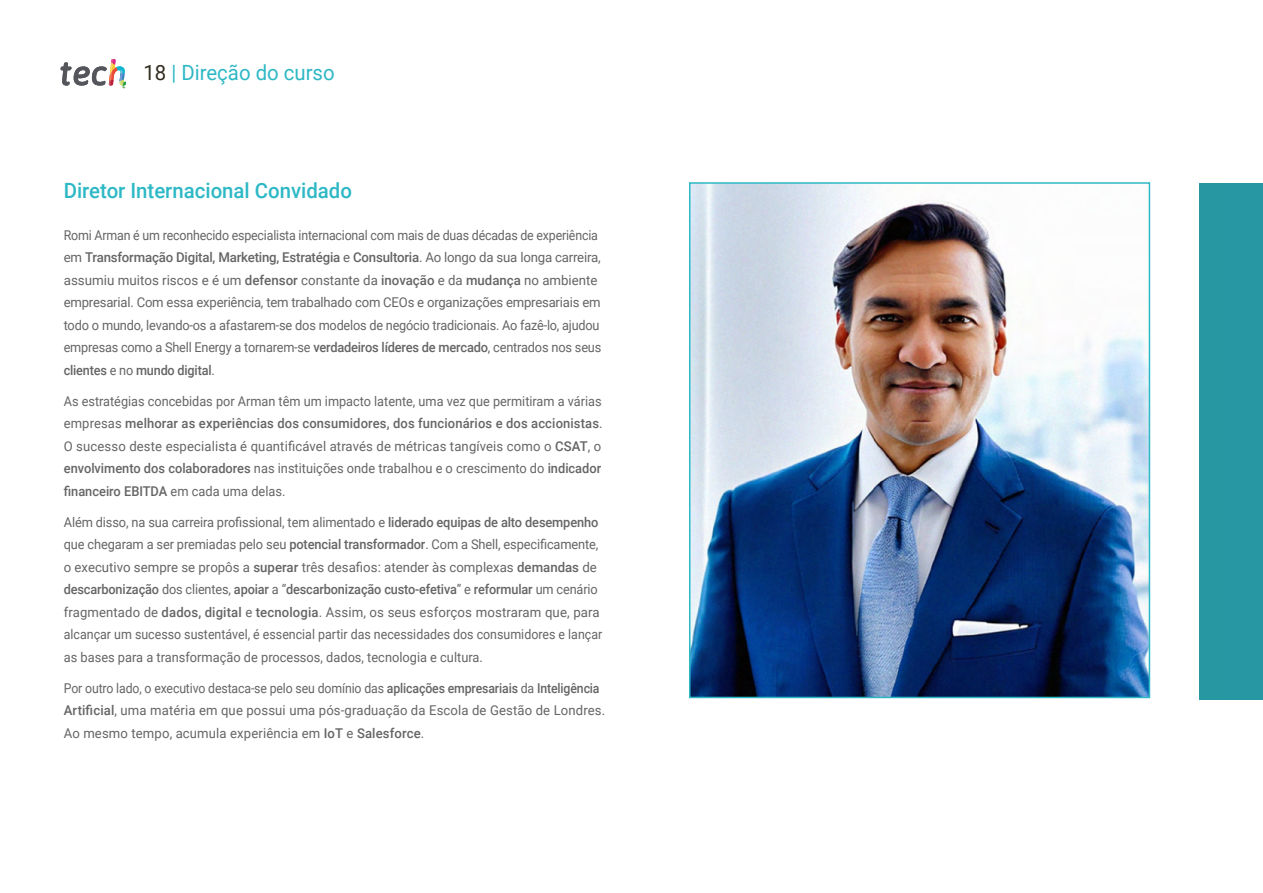
<style>
.page{position:relative;width:1263px;height:893px;background:#fff}
.page>*{position:absolute;margin:0;border:0;box-sizing:border-box;transform-origin:0 0}
.t1{font:500 21px "Roboto";color:#2db8c5}
.t2{font:21px "Roboto";color:#2db8c5}
.t3{font:13.5px/22.5px "Roboto";letter-spacing:-.01em;color:#656565;scale:.95 1}
.t4{font:13.5px/22.5px "Roboto";letter-spacing:-.01em;color:#656565;scale:.92 1}
.t5{font:13.5px/22.5px "Roboto";letter-spacing:-.01em;color:#656565;text-align:justify;scale:.94 1}
.t6{font:13.5px/22.5px "Roboto";letter-spacing:.01em;color:#656565;scale:.91 1}
.s1{color:#312e20}
.s2{font-weight:500}
</style>
<div class="page">
<div style="left:1199px;top:184px;width:64px;height:516px;background:#2798a3"></div>
<svg style="left:61px;top:59px;width:65px;height:29px"></svg>
<img style="left:692px;top:185px;width:455px;height:510px">
<div style="left:689px;top:182px;width:461px;height:516px;border:2px solid #2db8c5"></div>
<h1 class="t2" style="left:144px;top:57px;width:193px"><span class="s1">18</span> | Direção do curso</h1>
<h1 class="t1" style="left:64px;top:176px;width:290px">Diretor Internacional Convidado</h1>
<p class="t4" style="left:64px;top:223px;width:586px">Romi Arman é um reconhecido especialista internacional com mais de duas décadas de experiência em <span class="s2">Transformação Digital, Marketing, Estratégia</span> e <span class="s2">Consultoria</span>. Ao longo da sua longa carreira, assumiu muitos riscos e é um <span class="s2">defensor</span> constante da <span class="s2">inovação</span> e da <span class="s2">mudança</span> no ambiente empresarial. Com essa experiência, tem trabalhado com CEOs e organizações empresariais em todo o mundo, levando-os a afastarem-se dos modelos de negócio tradicionais. Ao fazê-lo, ajudou empresas como a Shell Energy a tornarem-se <span class="s2">verdadeiros líderes de mercado</span>, centrados nos seus <span class="s2">clientes</span> e no <span class="s2">mundo digital</span>.</p>
<p class="t5" style="left:64px;top:389px;width:575px">As estratégias concebidas por Arman têm um impacto latente, uma vez que permitiram a várias empresas <span class="s2">melhorar as experiências dos consumidores, dos funcionários e dos accionistas</span>.<br>O sucesso deste especialista é quantificável através de métricas tangíveis como o <span class="s2">CSAT</span>, o <span class="s2">envolvimento dos colaboradores</span> nas instituições onde trabalhou e o crescimento do <span class="s2">indicador financeiro EBITDA</span> em cada uma delas.</p>
<p class="t3" style="left:64px;top:510px;width:568px">Além disso, na sua carreira profissional, tem alimentado e <span class="s2">liderado equipas de alto desempenho </span>que chegaram a ser premiadas pelo seu <span class="s2">potencial transformador</span>. Com a Shell, especificamente, o executivo sempre se propôs a <span class="s2">superar</span> três desafios: atender às complexas <span class="s2">demandas</span> de <span class="s2">descarbonização</span> dos clientes, <span class="s2">apoiar</span> a “<span class="s2">descarbonização custo-efetiva</span>” e <span class="s2">reformular</span> um cenário fragmentado de <span class="s2">dados, digital</span> e <span class="s2">tecnologia</span>. Assim, os seus esforços mostraram que, para alcançar um sucesso sustentável, é essencial partir das necessidades dos consumidores e lançar as bases para a transformação de processos, dados, tecnologia e cultura.</p>
<p class="t6" style="left:64px;top:676px;width:596px">Por outro lado, o executivo destaca-se pelo seu domínio das <span class="s2">aplicações empresariais</span> da <span class="s2">Inteligência<br>Artificial</span>, uma matéria em que possui uma pós-graduação da Escola de Gestão de Londres.<br>Ao mesmo tempo, acumula experiência em <span class="s2">IoT</span> e <span class="s2">Salesforce</span>.</p>
</div>
